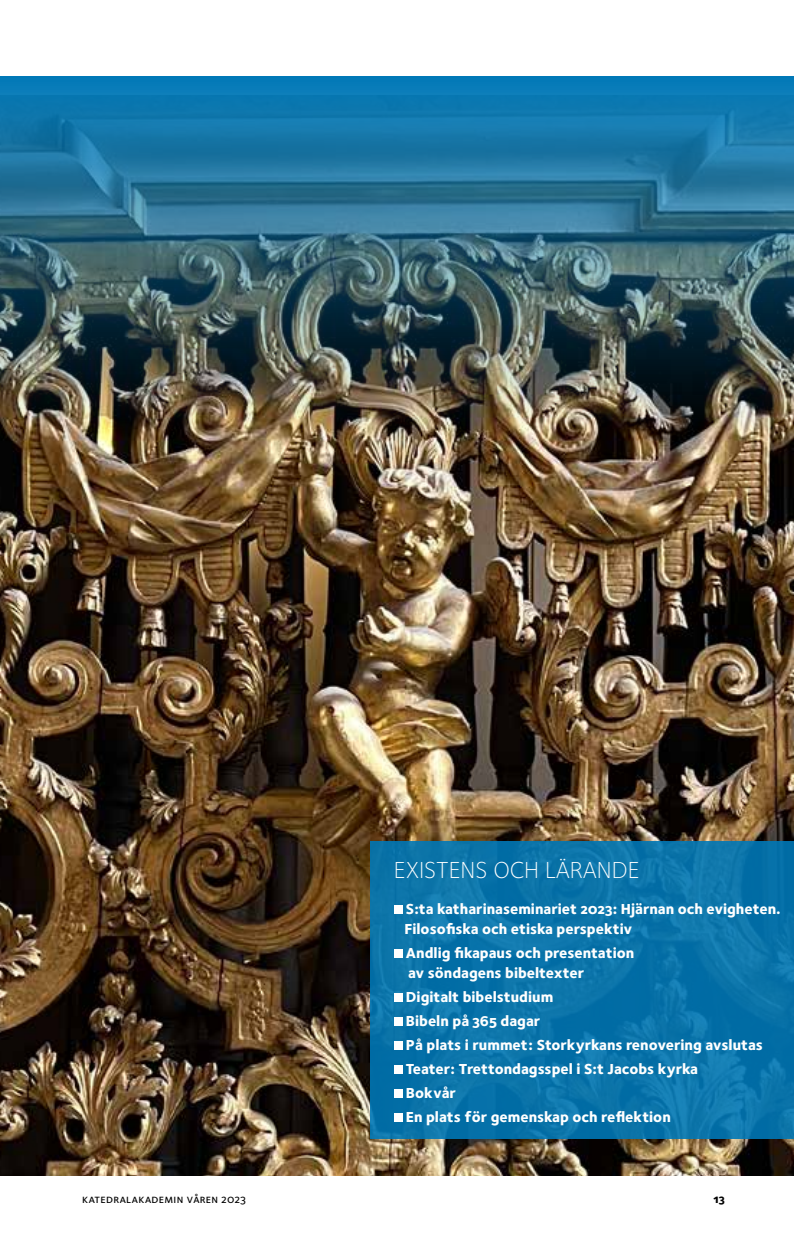
<style>
.page{position:relative;width:794px;height:1248px;background:#fff}
.page>*{position:absolute;margin:0;border:0;box-sizing:border-box;transform-origin:0 0}
.t1{font:24px "Foundry Sterling Light OSF";color:#fff}
.t2{font:15px/24px "Foundry Sterling Extra Bold OSF";color:#fff}
.t3{font:12px "Foundry Sterling Medium Expert";letter-spacing:.025em;color:#000}
.t4{font:12px "Foundry Sterling Extra Bold OSF";color:#000}
</style>
<div class="page">
<img style="left:0;top:555px;width:794px;height:620px">
<img style="left:0;top:76px;width:794px;height:479px">
<svg style="left:371px;top:840px;width:423px;height:298px;background:#0a73a9"></svg>
<div style="left:394px;top:905px;width:8px;height:8px;background:#fff"></div>
<div style="left:394px;top:949px;width:8px;height:8px;background:#fff"></div>
<div style="left:394px;top:993px;width:8px;height:8px;background:#fff"></div>
<div style="left:394px;top:1017px;width:8px;height:8px;background:#fff"></div>
<div style="left:394px;top:1041px;width:8px;height:8px;background:#fff"></div>
<div style="left:394px;top:1065px;width:8px;height:8px;background:#fff"></div>
<div style="left:394px;top:1089px;width:8px;height:8px;background:#fff"></div>
<div style="left:394px;top:1113px;width:8px;height:8px;background:#fff"></div>
<h1 class="t1" style="left:394px;top:856px;width:247px">EXISTENS OCH LÄRANDE</h1>
<p class="t2" style="left:404px;top:898px;width:378px;line-height:20px">S:ta katharinaseminariet 2023: Hjärnan och evigheten.<br>Filosofiska och etiska perspektiv</p>
<p class="t2" style="left:406px;top:942px;width:230px;line-height:20px">Andlig fikapaus och presentation av söndagens bibeltexter</p>
<p class="t2" style="left:406px;top:984px;width:358px">Digitalt bibelstudium<br>Bibeln på 365 dagar<br>På plats i rummet: Storkyrkans renovering avslutas<br>Teater: Trettondagsspel i S:t Jacobs kyrka<br>Bokvår<br>En plats för gemenskap och reflektion</p>
<p class="t3" style="left:82px;top:1191px;width:165px">katedralakademin våren 2023</p>
<p class="t4" style="left:713px;top:1191px;width:13px">13</p>
</div>
